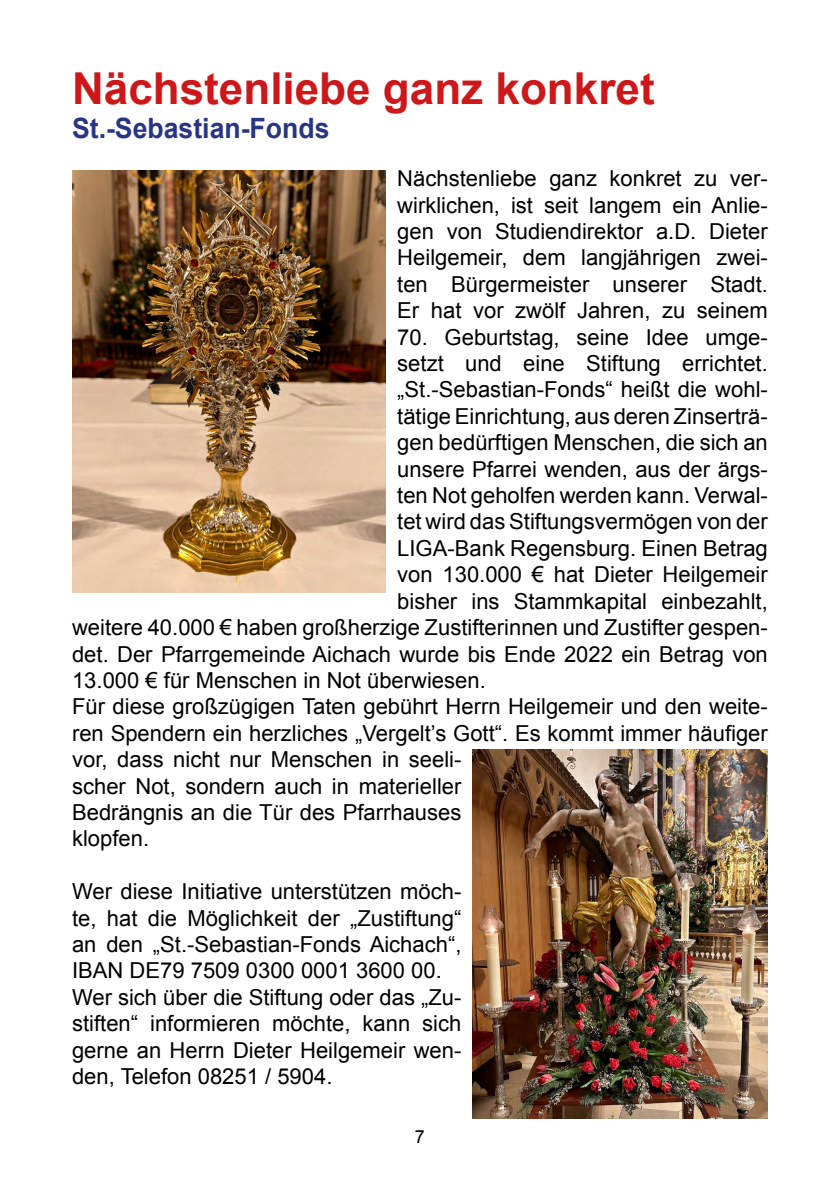
<style>
.page{position:relative;width:840px;height:1191px;background:#fff}
.page>*{position:absolute;margin:0;border:0;box-sizing:border-box;transform-origin:0 0}
.t1{font:700 44px "Arial";color:#cd1719}
.t2{font:700 28px "Arial";color:#283583;scale:.95 1}
.t3{font:22px/26.4px "Arial";color:#000;text-align:justify}
.t4{font:18px "Arial";color:#000}
</style>
<div class="page">
<img style="left:72px;top:170px;width:314px;height:422px">
<img style="left:472px;top:749px;width:295px;height:370px">
<h1 class="t1" style="left:72px;top:60px;width:583px">Nächstenliebe ganz konkret</h1>
<p class="t2" style="left:72px;top:109px;width:272px">St.-Sebastian-Fonds</p>
<p class="t3" style="left:397px;top:165px;width:372px">Nächstenliebe ganz konkret zu ver&shy;wirklichen, ist seit langem ein Anlie&shy;gen von Studiendirektor a.D. Dieter Heilgemeir, dem langjährigen zwei&shy;ten Bürgermeister unserer Stadt.<br>Er hat vor zwölf Jahren, zu seinem</p>
<p class="t3" style="left:397px;top:324px;width:372px">70. Geburtstag, seine Idee umge-</p>
<p class="t3" style="left:397px;top:350px;width:372px">setzt und eine Stiftung errichtet.</p>
<p class="t3" style="left:397px;top:377px;width:372px">„St.-Sebastian-Fonds“ heißt die wohl-</p>
<p class="t3" style="left:397px;top:403px;width:372px">tätige Einrichtung, aus deren Zinserträ-</p>
<p class="t3" style="left:397px;top:429px;width:372px">gen bedürftigen Menschen, die sich an</p>
<p class="t3" style="left:397px;top:456px;width:372px">unsere Pfarrei wenden, aus der ärgs-</p>
<p class="t3" style="left:397px;top:482px;width:372px">ten Not geholfen werden kann. Verwal-</p>
<p class="t3" style="left:397px;top:509px;width:372px">tet wird das Stiftungsvermögen von der</p>
<p class="t3" style="left:397px;top:535px;width:372px">LIGA-Bank Regensburg. Einen Betrag</p>
<p class="t3" style="left:397px;top:561px;width:372px">von 130.000 € hat Dieter Heilgemeir</p>
<p class="t3" style="left:397px;top:588px;width:372px">bisher ins Stammkapital einbezahlt,</p>
<p class="t3" style="left:72px;top:614px;width:697px">weitere 40.000 € haben großherzige Zustifterinnen und Zustifter gespen-</p>
<p class="t3" style="left:72px;top:641px;width:697px">det. Der Pfarrgemeinde Aichach wurde bis Ende 2022 ein Betrag von</p>
<p class="t3" style="left:72px;top:667px;width:415px">13.000 € für Menschen in Not überwiesen.</p>
<p class="t3" style="left:72px;top:693px;width:697px">Für diese großzügigen Taten gebührt Herrn Heilgemeir und den weite-</p>
<p class="t3" style="left:72px;top:720px;width:697px">ren Spendern ein herzliches „Vergelt’s Gott“. Es kommt immer häufiger</p>
<p class="t3" style="left:72px;top:746px;width:390px">vor, dass nicht nur Menschen in seeli-</p>
<p class="t3" style="left:72px;top:773px;width:390px">scher Not, sondern auch in materieller</p>
<p class="t3" style="left:72px;top:799px;width:390px">Bedrängnis an die Tür des Pfarrhauses</p>
<p class="t3" style="left:72px;top:825px;width:79px">klopfen.</p>
<p class="t3" style="left:72px;top:878px;width:390px;text-align:left">Wer diese Initiative unterstützen möch&shy;te, hat die Möglichkeit der „Zustiftung“ an den „St.-Sebastian-Fonds Aichach“, IBAN DE79 7509 0300 0001 3600 00.<br>Wer sich über die Stiftung oder das „Zu&shy;stiften“ informieren möchte, kann sich gerne an Herrn Dieter Heilgemeir wen&shy;den, Telefon 08251 / 5904.</p>
<p class="t4" style="left:415px;top:1125px;width:12px">7</p>
</div>
